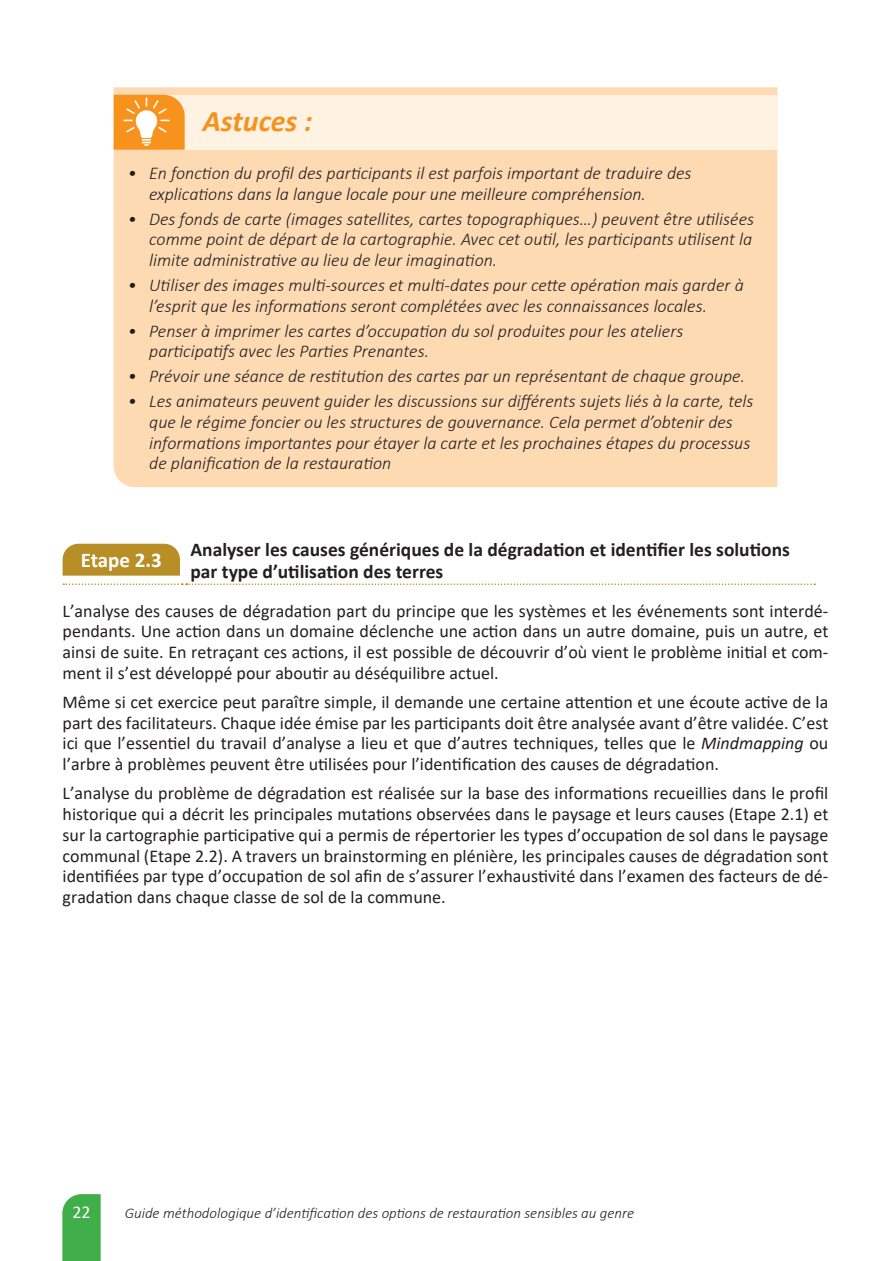
<style>
.page{position:relative;width:891px;height:1261px;background:#fff}
.page>*{position:absolute;margin:0;border:0;box-sizing:border-box;transform-origin:0 0}
.t1{font:italic 700 30px "Calibri";color:#f7931d}
.t2{font:700 21px "Calibri";letter-spacing:-.005em;color:#fff}
.t3{font:700 19.5px/22.5px "Calibri";color:#231f20}
.t4{font:18px/20.7px "Calibri";color:#231f20;text-align:justify}
.t5{font:italic 300 18px/20.7px "Calibri";color:#231f20}
.t6{font:18px "Calibri";color:#fff}
.t7{font:italic 300 15px "Calibri";color:#231f20}
.s1{font-style:italic}
</style>
<div class="page">
<svg style="left:62px;top:1194px;width:39px;height:66px;background:#49b252"></svg>
<div style="left:114px;top:87px;width:663px;height:400px;background:#fedab3"></div>
<div style="left:166px;top:95px;width:611px;height:55px;background:#fef2e3"></div>
<svg style="left:114px;top:95px;width:71px;height:55px;background:#f8a646"></svg>
<svg style="left:63px;top:583px;width:752px;height:2px"></svg>
<div style="left:63px;top:543px;width:117px;height:32px;background:#b88e27"></div>
<h1 class="t1" style="left:203px;top:99px;width:111px">Astuces :</h1>
<p class="t5" style="left:149px;top:162px;width:544px;text-indent:-21px">• En fonction du profil des participants il est parfois important de traduire des explications dans la langue locale pour une meilleure compréhension.</p>
<p class="t5" style="left:149px;top:208px;width:606px;text-align:justify;text-indent:-21px">• Des fonds de carte (images satellites, cartes topographiques…) peuvent être utilisées comme point de départ de la cartographie. Avec cet outil, les participants utilisent la limite administrative au lieu de leur imagination.</p>
<p class="t5" style="left:149px;top:274px;width:596px;text-indent:-21px">• Utiliser des images multi-sources et multi-dates pour cette opération mais garder à l’esprit que les informations seront complétées avec les connaissances locales.</p>
<p class="t5" style="left:149px;top:320px;width:535px;text-indent:-21px">• Penser à imprimer les cartes d’occupation du sol produites pour les ateliers participatifs avec les Parties Prenantes.</p>
<p class="t5" style="left:128px;top:366px;width:618px">• Prévoir une séance de restitution des cartes par un représentant de chaque groupe.</p>
<p class="t5" style="left:149px;top:391px;width:605px;text-indent:-21px">• Les animateurs peuvent guider les discussions sur différents sujets liés à la carte, tels que le régime foncier ou les structures de gouvernance. Cela permet d’obtenir des informations importantes pour étayer la carte et les prochaines étapes du processus de planification de la restauration</p>
<p class="t2" style="left:81px;top:545px;width:82px">Etape 2.3</p>
<p class="t3" style="left:190px;top:538px;width:601px">Analyser les causes génériques de la dégradation et identifier les solutions par type d’utilisation des terres</p>
<p class="t4" style="left:63px;top:600px;width:767px">L’analyse des causes de dégradation part du principe que les systèmes et les événements sont interdé&shy;pendants. Une action dans un domaine déclenche une action dans un autre domaine, puis un autre, et ainsi de suite. En retraçant ces actions, il est possible de découvrir d’où vient le problème initial et com&shy;ment il s’est développé pour aboutir au déséquilibre actuel.</p>
<p class="t4" style="left:63px;top:691px;width:767px">Même si cet exercice peut paraître simple, il demande une certaine attention et une écoute active de la part des facilitateurs. Chaque idée émise par les participants doit être analysée avant d’être validée. C’est ici que l’essentiel du travail d’analyse a lieu et que d’autres techniques, telles que le <span class="s1">Mindmapping</span> ou l’arbre à problèmes peuvent être utilisées pour l’identification des causes de dégradation.</p>
<p class="t4" style="left:63px;top:782px;width:767px">L’analyse du problème de dégradation est réalisée sur la base des informations recueillies dans le profil historique qui a décrit les principales mutations observées dans le paysage et leurs causes (Etape 2.1) et sur la cartographie participative qui a permis de répertorier les types d’occupation de sol dans le paysage communal (Etape 2.2). A travers un brainstorming en plénière, les principales causes de dégradation sont identifiées par type d’occupation de sol afin de s’assurer l’exhaustivité dans l’examen des facteurs de dé&shy;gradation dans chaque classe de sol de la commune.</p>
<p class="t6" style="left:72px;top:1199px;width:20px">22</p>
<p class="t7" style="left:125px;top:1204px;width:511px">Guide méthodologique d’identification des options de restauration sensibles au genre</p>
</div>
